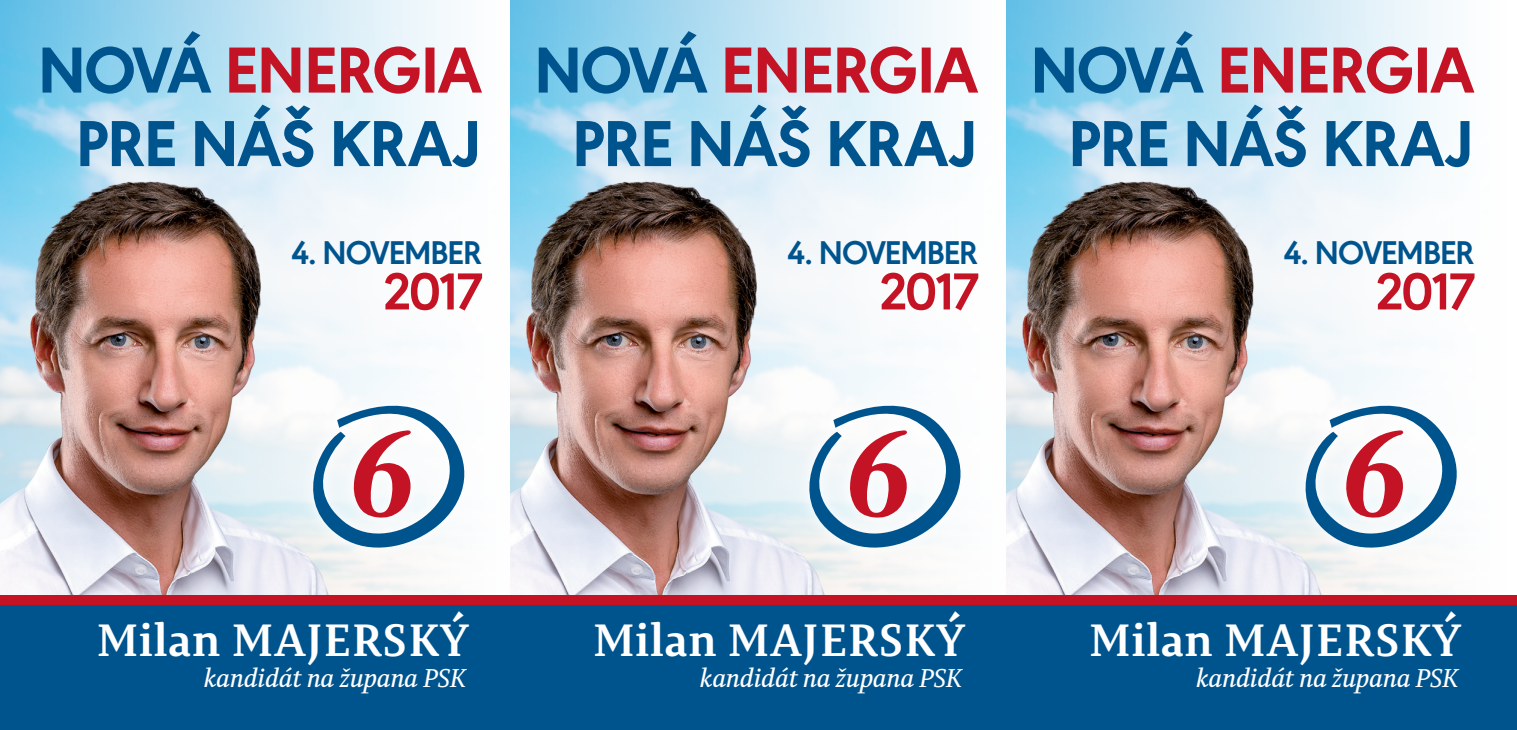
<style>
.page{position:relative;width:1517px;height:730px;background:#fff}
.page>*{position:absolute;margin:0;border:0;box-sizing:border-box;transform-origin:0 0}
.t1{font:700 54px "URW Geometric";letter-spacing:-.01em;color:#c41324}
.t2{font:700 45px "Permian Serif Typeface";letter-spacing:.02em;color:#fff}
.t3{font:700 34.25px "URW Geometric";letter-spacing:-.03em;color:#00548e}
.t4{font:italic 25.5px "Permian Serif Typeface";letter-spacing:-.03em;color:#fff}
</style>
<div class="page">
<img style="left:0;top:0;width:1517px;height:596px">
<img style="left:0;top:171px;width:338px;height:425px">
<div style="left:0;top:596px;width:510px;height:73px;background:#c41324"></div>
<div style="left:0;top:606px;width:510px;height:124px;background:#00548e"></div>
<svg style="left:80px;top:105px;width:397px;height:62px"></svg>
<svg style="left:229px;top:46px;width:253px;height:48px"></svg>
<svg style="left:43px;top:31px;width:168px;height:63px"></svg>
<img style="left:1006px;top:171px;width:324px;height:425px">
<div style="left:1006px;top:596px;width:511px;height:73px;background:#c41324"></div>
<div style="left:1006px;top:606px;width:511px;height:124px;background:#00548e"></div>
<svg style="left:1073px;top:105px;width:396px;height:62px"></svg>
<svg style="left:1221px;top:46px;width:253px;height:48px"></svg>
<svg style="left:1035px;top:31px;width:168px;height:63px"></svg>
<img style="left:510px;top:171px;width:324px;height:425px">
<div style="left:510px;top:596px;width:496px;height:73px;background:#c41324"></div>
<div style="left:510px;top:606px;width:496px;height:124px;background:#00548e"></div>
<svg style="left:576px;top:105px;width:397px;height:62px"></svg>
<svg style="left:725px;top:46px;width:253px;height:48px"></svg>
<svg style="left:539px;top:31px;width:168px;height:63px"></svg>
<svg style="left:291px;top:376px;width:202px;height:195px"></svg>
<svg style="left:1283px;top:376px;width:202px;height:195px"></svg>
<svg style="left:787px;top:376px;width:202px;height:195px"></svg>
<h3 class="t3" style="left:291px;top:226px;width:192px">4. NOVEMBER</h3>
<h1 class="t1" style="left:383px;top:251px;width:100px">2017</h1>
<h3 class="t3" style="left:787px;top:226px;width:192px">4. NOVEMBER</h3>
<h1 class="t1" style="left:879px;top:251px;width:100px">2017</h1>
<h3 class="t3" style="left:1283px;top:226px;width:192px">4. NOVEMBER</h3>
<h1 class="t1" style="left:1375px;top:251px;width:100px">2017</h1>
<h2 class="t2" style="left:97px;top:602px;width:373px">Milan MAJERSKÝ</h2>
<p class="t4" style="left:204px;top:659px;width:264px">kandidát na župana PSK</p>
<h2 class="t2" style="left:593px;top:602px;width:373px">Milan MAJERSKÝ</h2>
<p class="t4" style="left:700px;top:659px;width:264px">kandidát na župana PSK</p>
<h2 class="t2" style="left:1089px;top:602px;width:373px">Milan MAJERSKÝ</h2>
<p class="t4" style="left:1196px;top:659px;width:264px">kandidát na župana PSK</p>
</div>
